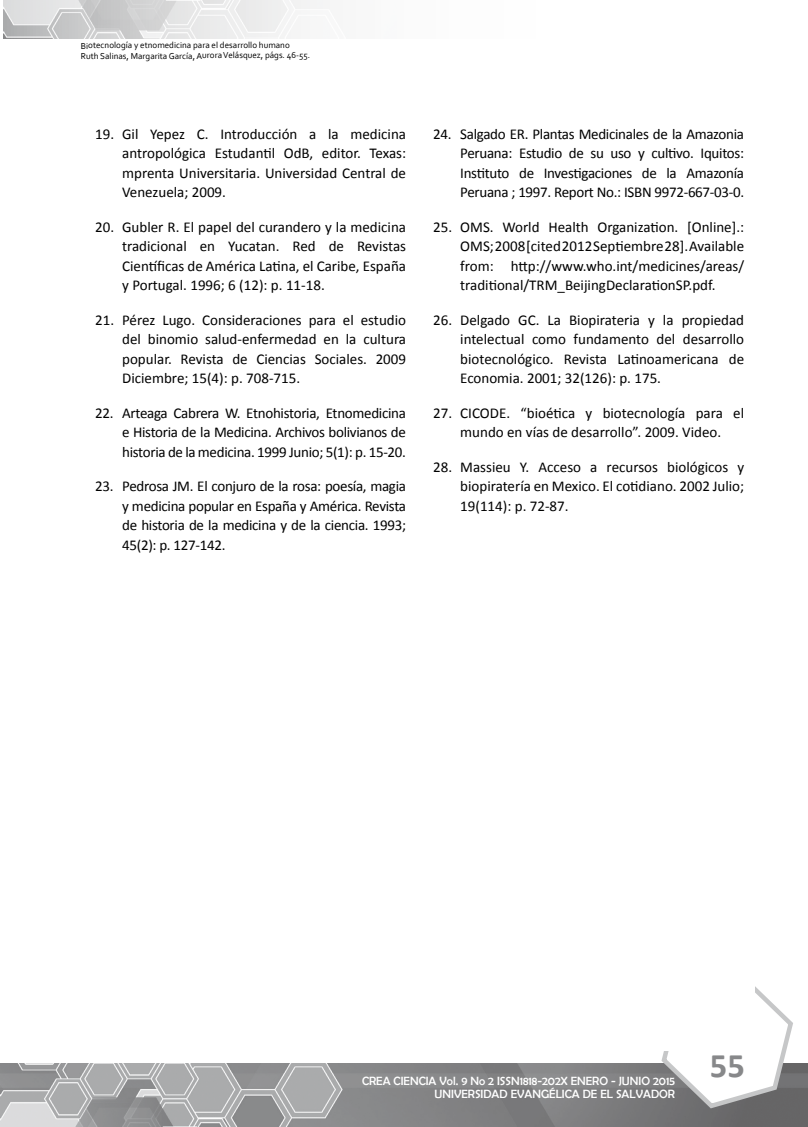
<style>
.page{position:relative;width:808px;height:1127px;background:#fff}
.page>*{position:absolute;margin:0;border:0;box-sizing:border-box;transform-origin:0 0}
.t1{font:700 34.5px "Calibri";color:#87888a}
.t2{font:15px/19.5px "Calibri";color:#000;text-align:justify}
.t3{font:12px/13.5px "Berlin Sans FB";color:#fff;text-align:right}
.t4{font:9px/10.5px "Corbel";letter-spacing:-.005em;color:#000}
</style>
<div class="page">
<img style="left:0;top:1063px;width:808px;height:64px">
<svg style="left:659px;top:986px;width:137px;height:125px"></svg>
<div style="left:679px;top:1016px;width:98px;height:26px;background:#fff"></div>
<div style="left:657px;top:964px;width:98px;height:87px;background:#fff"></div>
<img style="left:4px;top:0;width:319px;height:38px">
<p class="t4" style="left:81px;top:40px;width:231px">Biotecnología y etnomedicina para el desarrollo humano<br>Ruth Salinas, Margarita García, Aurora Velásquez, págs. 46-55.</p>
<p class="t2" style="left:122px;top:124px;width:285px;text-indent:-27px">19. Gil Yepez C. Introducción a la medicina antropológica Estudantil OdB, editor. Texas: mprenta Universitaria. Universidad Central de Venezuela; 2009.</p>
<p class="t2" style="left:122px;top:217px;width:285px;text-indent:-27px">20. Gubler R. El papel del curandero y la medicina tradicional en Yucatan. Red de Revistas Científicas de América Latina, el Caribe, España y Portugal. 1996; 6 (12): p. 11-18.</p>
<p class="t2" style="left:122px;top:310px;width:285px;text-indent:-27px">21. Pérez Lugo. Consideraciones para el estudio del binomio salud-enfermedad en la cultura popular. Revista de Ciencias Sociales. 2009<br>Diciembre; 15(4): p. 708-715.</p>
<p class="t2" style="left:122px;top:403px;width:285px;text-indent:-27px">22. Arteaga Cabrera W. Etnohistoria, Etnomedicina e Historia de la Medicina. Archivos bolivianos de historia de la medicina. 1999 Junio; 5(1): p. 15-20.</p>
<p class="t2" style="left:122px;top:477px;width:285px;text-indent:-27px">23. Pedrosa JM. El conjuro de la rosa: poesía, magia y medicina popular en España y América. Revista de historia de la medicina y de la ciencia. 1993; 45(2): p. 127-142.</p>
<p class="t2" style="left:460px;top:124px;width:285px;text-indent:-27px">24. Salgado ER. Plantas Medicinales de la Amazonia Peruana: Estudio de su uso y cultivo. Iquitos:<br>Instituto de Investigaciones de la Amazonía Peruana ; 1997. Report No.: ISBN 9972-667-03-0.</p>
<p class="t2" style="left:460px;top:217px;width:285px;text-indent:-27px">25. OMS. World Health Organization. [Online].:<br>OMS; 2008 [cited 2012 Septiembre 28]. Available from: http://www.who.int/medicines/areas/ traditional/TRM_BeijingDeclarationSP.pdf.</p>
<p class="t2" style="left:460px;top:310px;width:285px;text-indent:-27px">26. Delgado GC. La Biopirateria y la propiedad intelectual como fundamento del desarrollo biotecnológico. Revista Latinoamericana de Economia. 2001; 32(126): p. 175.</p>
<p class="t2" style="left:433px;top:403px;width:312px;text-align:center">27. CICODE. “bioética y biotecnología para el mundo en vías de desarrollo”. 2009. Video.</p>
<p class="t2" style="left:460px;top:457px;width:285px;text-indent:-27px">28. Massieu Y. Acceso a recursos biológicos y biopiratería en Mexico. El cotidiano. 2002 Julio; 19(114): p. 72-87.</p>
<p class="t3" style="left:362px;top:1073px;width:315px">CREA CIENCIA Vol. 9 No 2 ISSN1818-202X ENERO - JUNIO 2015<br>UNIVERSIDAD EVANGÉLICA DE EL SALVADOR</p>
<h1 class="t1" style="left:710px;top:1043px;width:36px">55</h1>
</div>
